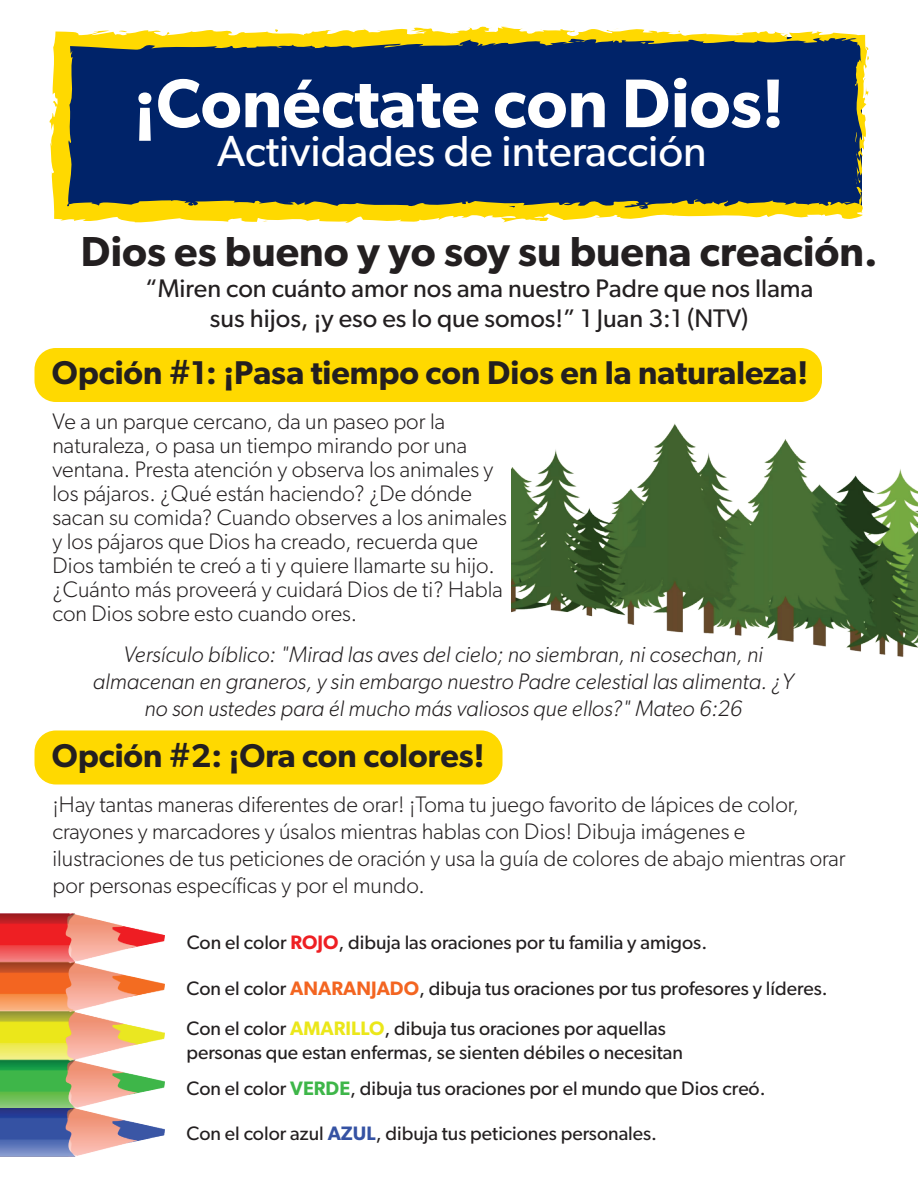
<style>
.page{position:relative;width:918px;height:1188px;background:#fff}
.page>*{position:absolute;margin:0;border:0;box-sizing:border-box;transform-origin:0 0}
.t1{font:600 69px "Gibson";color:#fff}
.t2{font:43.5px "Gibson";color:#fff}
.t3{font:600 42px "Gibson";color:#231f20}
.t4{font:600 33px "Gibson";color:#231f20}
.t5{font:25.5px/30.6px "Gibson";color:#231f20;text-align:center}
.t6{font:300 22.5px/24px "Gibson";color:#231f20}
.t7{font:italic 300 22.5px/27px "Gibson";color:#231f20;text-align:center}
.t8{font:19.5px/40.5px "Gibson";color:#231f20}
.s1{font-weight:600;color:#ee1f23}
.s2{font-weight:600;color:#f36521}
.s3{font-weight:600;color:#ebe71a}
.s4{font-weight:600;color:#3eb649}
.s5{font-weight:600;color:#3552a3}
</style>
<div class="page">
<div style="left:35px;top:348px;width:787px;height:54px;background:#ffd900;border-radius:21px"></div>
<svg style="left:49px;top:26px;width:818px;height:197px;background:#384d61"></svg>
<svg style="left:736px;top:33px;width:8px;height:2px"></svg>
<svg style="left:856px;top:178px;width:6px;height:35px"></svg>
<svg style="left:855px;top:132px;width:3px;height:11px"></svg>
<svg style="left:866px;top:85px;width:3px;height:13px"></svg>
<svg style="left:865px;top:47px;width:4px;height:16px"></svg>
<svg style="left:640px;top:42px;width:6px;height:2px"></svg>
<svg style="left:275px;top:29px;width:4px;height:3px"></svg>
<svg style="left:119px;top:30px;width:8px;height:2px"></svg>
<img style="left:512px;top:423px;width:406px;height:234px">
<img style="left:0;top:913px;width:165px;height:243px">
<div style="left:35px;top:730px;width:468px;height:54px;background:#ffd900;border-radius:21px"></div>
<h1 class="t1" style="left:134px;top:62px;width:652px">¡Conéctate con Dios!</h1>
<h2 class="t2" style="left:217px;top:125px;width:491px">Actividades de interacción</h2>
<h3 class="t3" style="left:81px;top:227px;width:798px">Dios es bueno y yo soy su buena creación.</h3>
<p class="t5" style="left:145px;top:272px;width:669px">“Miren con cuánto amor nos ama nuestro Padre que nos llama sus hijos, ¡y eso es lo que somos!” 1 Juan 3:1 (NTV)</p>
<h3 class="t4" style="left:52px;top:353px;width:758px">Opción #1: ¡Pasa tiempo con Dios en la naturaleza!</h3>
<p class="t6" style="left:52px;top:409px;width:456px">Ve a un parque cercano, da un paseo por la naturaleza, o pasa un tiempo mirando por una ventana. Presta atención y observa los animales y los pájaros. ¿Qué están haciendo? ¿De dónde sacan su comida? Cuando observes a los animales y los pájaros que Dios ha creado, recuerda que Dios también te creó a ti y quiere llamarte su hijo. ¿Cuánto más proveerá y cuidará Dios de ti? Habla con Dios sobre esto cuando ores.</p>
<p class="t7" style="left:93px;top:641px;width:702px">Versículo bíblico: "Mirad las aves del cielo; no siembran, ni cosechan, ni almacenan en graneros, y sin embargo nuestro Padre celestial las alimenta. ¿Y no son ustedes para él mucho más valiosos que ellos?" Mateo 6:26</p>
<h3 class="t4" style="left:52px;top:736px;width:434px">Opción #2: ¡Ora con colores!</h3>
<p class="t6" style="left:52px;top:790px;width:795px;line-height:27px">¡Hay tantas maneras diferentes de orar! ¡Toma tu juego favorito de lápices de color, crayones y marcadores y úsalos mientras hablas con Dios! Dibuja imágenes e ilustraciones de tus peticiones de oración y usa la guía de colores de abajo mientras orar por personas específicas y por el mundo.</p>
<p class="t8" style="left:187px;top:921px;width:522px">Con el color <span class="s1">ROJO</span>, dibuja las oraciones por tu familia y amigos.</p>
<p class="t8" style="left:186px;top:967px;width:643px">Con el color <span class="s2">ANARANJADO</span>, dibuja tus oraciones por tus profesores y líderes.<br>Con el color <span class="s3">AMARILLO</span>, dibuja tus oraciones por aquellas</p>
<p class="t8" style="left:186px;top:1034px;width:581px;line-height:36px">personas que estan enfermas, se sienten débiles o necesitan<br>Con el color <span class="s4">VERDE</span>, dibuja tus oraciones por el mundo que Dios creó.</p>
<p class="t8" style="left:186px;top:1113px;width:472px">Con el color azul <span class="s5">AZUL</span>, dibuja tus peticiones personales.</p>
</div>
